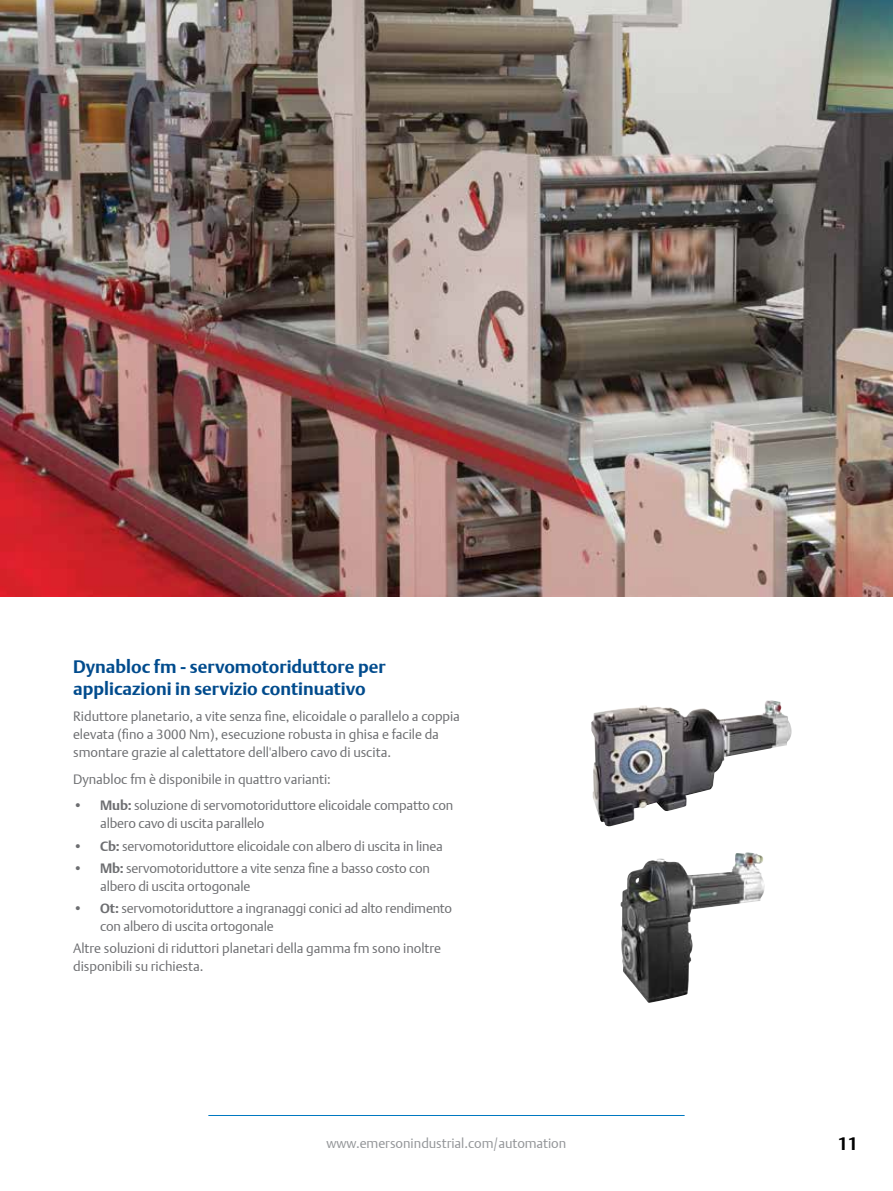
<style>
.page{position:relative;width:893px;height:1191px;background:#fff}
.page>*{position:absolute;margin:0;border:0;box-sizing:border-box;transform-origin:0 0}
.t1{font:700 18px/21.6px "DTL Argo T";color:#004b8d}
.t2{font:700 18px "DTL Argo T";color:#000}
.t3{font:13.5px/18px "DTL Argo T Light";letter-spacing:-.01em;color:#6d6e71}
.t4{font:13.5px "DTL Argo T Light";color:#939598}
.s1{font-family:"DTL Argo T";font-weight:700}
</style>
<div class="page">
<hr style="left:208px;top:1115px;width:477px;height:1px;background:#0079c1">
<img style="left:0;top:0;width:893px;height:596px">
<img style="left:591px;top:700px;width:201px;height:127px">
<img style="left:620px;top:852px;width:145px;height:151px">
<h1 class="t1" style="left:73px;top:656px;width:314px">Dynabloc fm - servomotoriduttore per applicazioni in servizio continuativo</h1>
<p class="t3" style="left:73px;top:707px;width:388px">Riduttore planetario, a vite senza fine, elicoidale o parallelo a coppia elevata (fino a 3000 Nm), esecuzione robusta in ghisa e facile da smontare grazie al calettatore dell'albero cavo di uscita.</p>
<p class="t3" style="left:73px;top:770px;width:259px">Dynabloc fm è disponibile in quattro varianti:</p>
<p class="t3" style="left:100px;top:796px;width:355px;text-indent:-27px"><span class="s1">• Mub:</span> soluzione di servomotoriduttore elicoidale compatto con albero cavo di uscita parallelo</p>
<p class="t3" style="left:73px;top:836px;width:371px"><span class="s1">• Cb:</span> servomotoriduttore elicoidale con albero di uscita in linea</p>
<p class="t3" style="left:100px;top:859px;width:331px;text-indent:-27px"><span class="s1">• Mb:</span> servomotoriduttore a vite senza fine a basso costo con albero di uscita ortogonale</p>
<p class="t3" style="left:100px;top:899px;width:353px;text-indent:-27px"><span class="s1">• Ot:</span> servomotoriduttore a ingranaggi conici ad alto rendimento con albero di uscita ortogonale</p>
<p class="t3" style="left:73px;top:939px;width:370px">Altre soluzioni di riduttori planetari della gamma fm sono inoltre disponibili su richiesta.</p>
<p class="t4" style="left:327px;top:1135px;width:241px">www.emersonindustrial.com/automation</p>
<h1 class="t2" style="left:838px;top:1132px;width:22px">11</h1>
</div>
